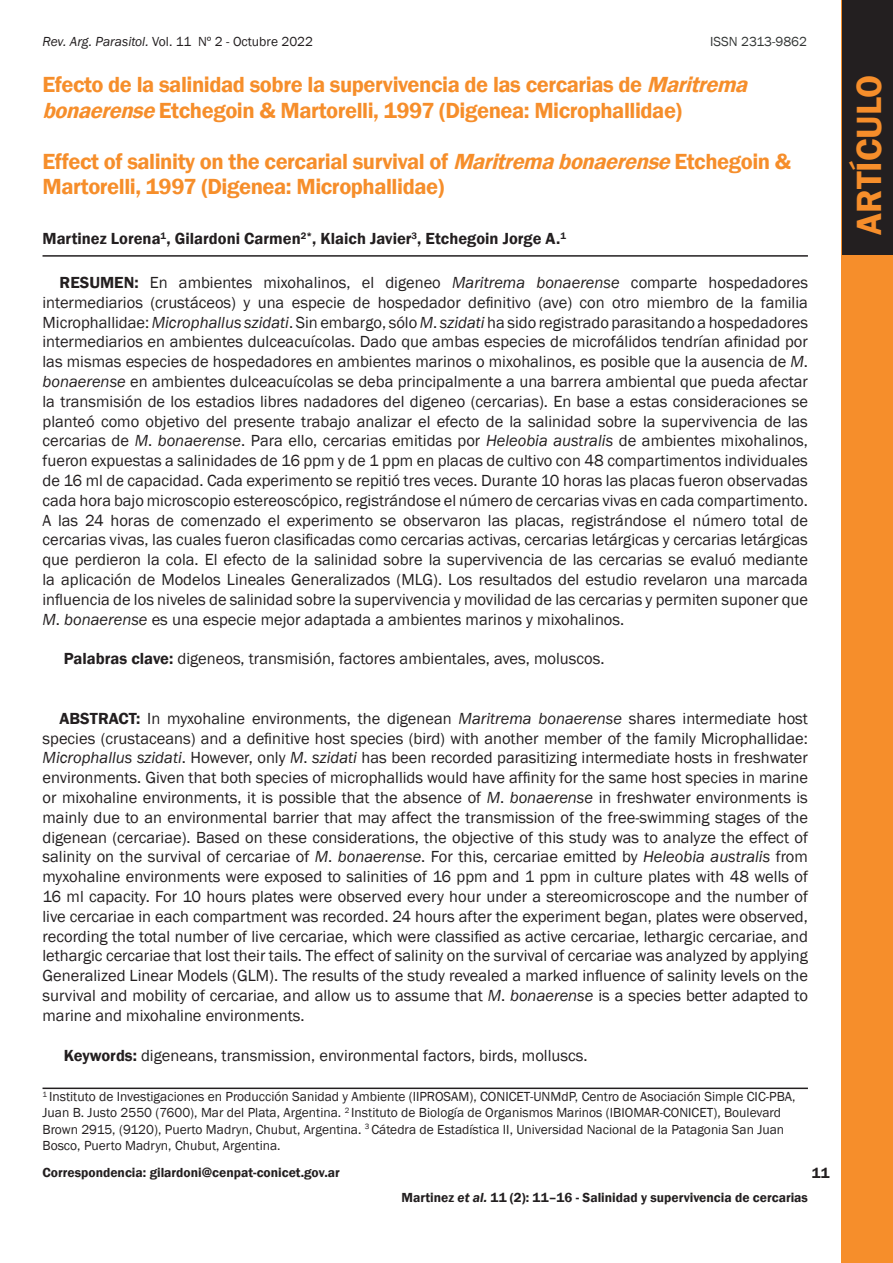
<style>
.page{position:relative;width:893px;height:1263px;background:#fff}
.page>*{position:absolute;margin:0;border:0;box-sizing:border-box;transform-origin:0 0}
.t1{font:600 36px "Franklin Gothic";color:#f68e2b}
.t2{font:600 22.5px/25.5px "Franklin Gothic";letter-spacing:-.02em;color:#f68e2b}
.t3{font:16.5px/19.8px "Franklin Gothic";color:#231f20;text-align:justify}
.t4{font:600 16.5px "Franklin Gothic";color:#231f20}
.t5{font:600 15px "Franklin Gothic";color:#231f20}
.t6{font:13.5px/16.2px "Franklin Gothic";color:#231f20}
.t7{font:600 13.5px "Franklin Gothic";color:#231f20}
.t8{font:13.5px "Franklin Gothic";color:#333635}
.s1{font-style:italic}
.s2{font-weight:600}
</style>
<div class="page">
<div style="left:842px;top:0;width:51px;height:1263px;background:#f68e2b"></div>
<hr style="left:43px;top:1087px;width:765px;height:2px;background:#231f20">
<hr style="left:43px;top:255px;width:765px;height:2px;background:#231f20">
<div style="left:842px;top:0;width:51px;height:254px;background:#231f20"></div>
<p class="t6" style="left:43px;top:34px;width:272px"><span class="s1">Rev. Arg. Parasitol.</span> Vol. 11 Nº 2 - Octubre 2022</p>
<p class="t8" style="left:710px;top:33px;width:98px">ISSN 2313-9862</p>
<h2 class="t2" style="left:43px;top:72px;width:713px">Efecto de la salinidad sobre la supervivencia de las cercarias de <span class="s1">Maritrema bonaerense</span>Etchegoin &amp; Martorelli, 1997 (Digenea: Microphallidae)</h2>
<h2 class="t2" style="left:43px;top:149px;width:750px">Effect of salinity on the cercarial survival of <span class="s1">Maritremabonaerense</span>Etchegoin &amp;<br>Martorelli, 1997 (Digenea: Microphallidae)</h2>
<p class="t4" style="left:43px;top:229px;width:525px">Martinez Lorena<sup>1</sup>, Gilardoni Carmen<sup>2*</sup>, Klaich Javier<sup>3</sup>, Etchegoin Jorge A.<sup>1</sup></p>
<p class="t3" style="left:43px;top:273px;width:767px;text-indent:17px"><span class="s2">RESUMEN:</span> En ambientes mixohalinos, el digeneo <span class="s1">Maritrema bonaerense</span> comparte hospedadores intermediarios (crustáceos) y una especie de hospedador definitivo (ave) con otro miembro de la familia Microphallidae: <span class="s1">Microphallus szidati</span>. Sin embargo, sólo <span class="s1">M</span>. <span class="s1">szidati</span> ha sido registrado parasitando a hospedadores intermediarios en ambientes dulceacuícolas. Dado que ambas especies de microfálidos tendrían afinidad por las mismas especies de hospedadores en ambientes marinos o mixohalinos, es posible que la ausencia de <span class="s1">M</span>. <span class="s1">bonaerense</span> en ambientes dulceacuícolas se deba principalmente a una barrera ambiental que pueda afectar la transmisión de los estadios libres nadadores del digeneo (cercarias). En base a estas consideraciones se planteó como objetivo del presente trabajo analizar el efecto de la salinidad sobre la supervivencia de las cercarias de <span class="s1">M</span>. <span class="s1">bonaerense</span>. Para ello, cercarias emitidas por <span class="s1">Heleobia australis</span> de ambientes mixohalinos, fueron expuestas a salinidades de 16 ppm y de 1 ppm en placas de cultivo con 48 compartimentos individuales de 16 ml de capacidad. Cada experimento se repitió tres veces. Durante 10 horas las placas fueron observadas cada hora bajo microscopio estereoscópico, registrándose el número de cercarias vivas en cada compartimento.<br>A las 24 horas de comenzado el experimento se observaron las placas, registrándose el número total de cercarias vivas, las cuales fueron clasificadas como cercarias activas, cercarias letárgicas y cercarias letárgicas que perdieron la cola. El efecto de la salinidad sobre la supervivencia de las cercarias se evaluó mediante la aplicación de Modelos Lineales Generalizados (MLG). Los resultados del estudio revelaron una marcada influencia de los niveles de salinidad sobre la supervivencia y movilidad de las cercarias y permiten suponer que <span class="s1">M</span>. <span class="s1">bonaerense</span> es una especie mejor adaptada a ambientes marinos y mixohalinos.</p>
<p class="t3" style="left:64px;top:649px;width:542px"><span class="s2">Palabras clave:</span> digeneos, transmisión, factores ambientales, aves, moluscos.</p>
<p class="t3" style="left:43px;top:709px;width:767px;text-indent:17px"><span class="s2">ABSTRACT:</span> In myxohaline environments, the digenean <span class="s1">Maritrema bonaerense</span> shares intermediate host species (crustaceans) and a definitive host species (bird) with another member of the family Microphallidae:<br><span class="s1">Microphallus szidati</span>. However, only <span class="s1">M</span>. <span class="s1">szidati</span> has been recorded parasitizing intermediate hosts in freshwater environments. Given that both species of microphallids would have affinity for the same host species in marine or mixohaline environments, it is possible that the absence of <span class="s1">M</span>. <span class="s1">bonaerense</span> in freshwater environments is mainly due to an environmental barrier that may affect the transmission of the free-swimming stages of the digenean (cercariae). Based on these considerations, the objective of this study was to analyze the effect of salinity on the survival of cercariae of <span class="s1">M</span>. <span class="s1">bonaerense</span>. For this, cercariae emitted by <span class="s1">Heleobia australis</span> from myxohaline environments were exposed to salinities of 16 ppm and 1 ppm in culture plates with 48 wells of 16 ml capacity. For 10 hours plates were observed every hour under a stereomicroscope and the number of live cercariae in each compartment was recorded. 24 hours after the experiment began, plates were observed, recording the total number of live cercariae, which were classified as active cercariae, lethargic cercariae, and lethargic cercariae that lost their tails. The effect of salinity on the survival of cercariae was analyzed by applying Generalized Linear Models (GLM). The results of the study revealed a marked influence of salinity levels on the survival and mobility of cercariae, and allow us to assume that <span class="s1">M</span>. <span class="s1">bonaerense</span> is a species better adapted to marine and mixohaline environments.</p>
<p class="t3" style="left:64px;top:1045px;width:525px"><span class="s2">Keywords:</span> digeneans, transmission, environmental factors, birds, molluscs.</p>
<p class="t6" style="left:43px;top:1089px;width:755px"><sup>1</sup> Instituto de Investigaciones en Producción Sanidad y Ambiente (IIPROSAM), CONICET-UNMdP, Centro de Asociación Simple CIC-PBA, Juan B. Justo 2550 (7600), Mar del Plata, Argentina. <sup>2</sup> Instituto de Biología de Organismos Marinos (IBIOMAR-CONICET), Boulevard Brown 2915, (9120), Puerto Madryn, Chubut, Argentina. <sup>3</sup> Cátedra de Estadística II, Universidad Nacional de la Patagonia San Juan Bosco, Puerto Madryn, Chubut, Argentina.</p>
<p class="t7" style="left:43px;top:1164px;width:299px">Correspondencia: gilardoni@cenpat-conicet.gov.ar</p>
<p class="t5" style="left:812px;top:1164px;width:19px">11</p>
<p class="t7" style="left:402px;top:1189px;width:408px">Martinez <span class="s1">et al.</span> 11 (2): 11–16 - Salinidad y supervivencia de cercarias</p>
<h1 class="t1" style="left:847px;top:235px;width:162px;rotate:-90deg">ARTÍCULO</h1>
</div>
